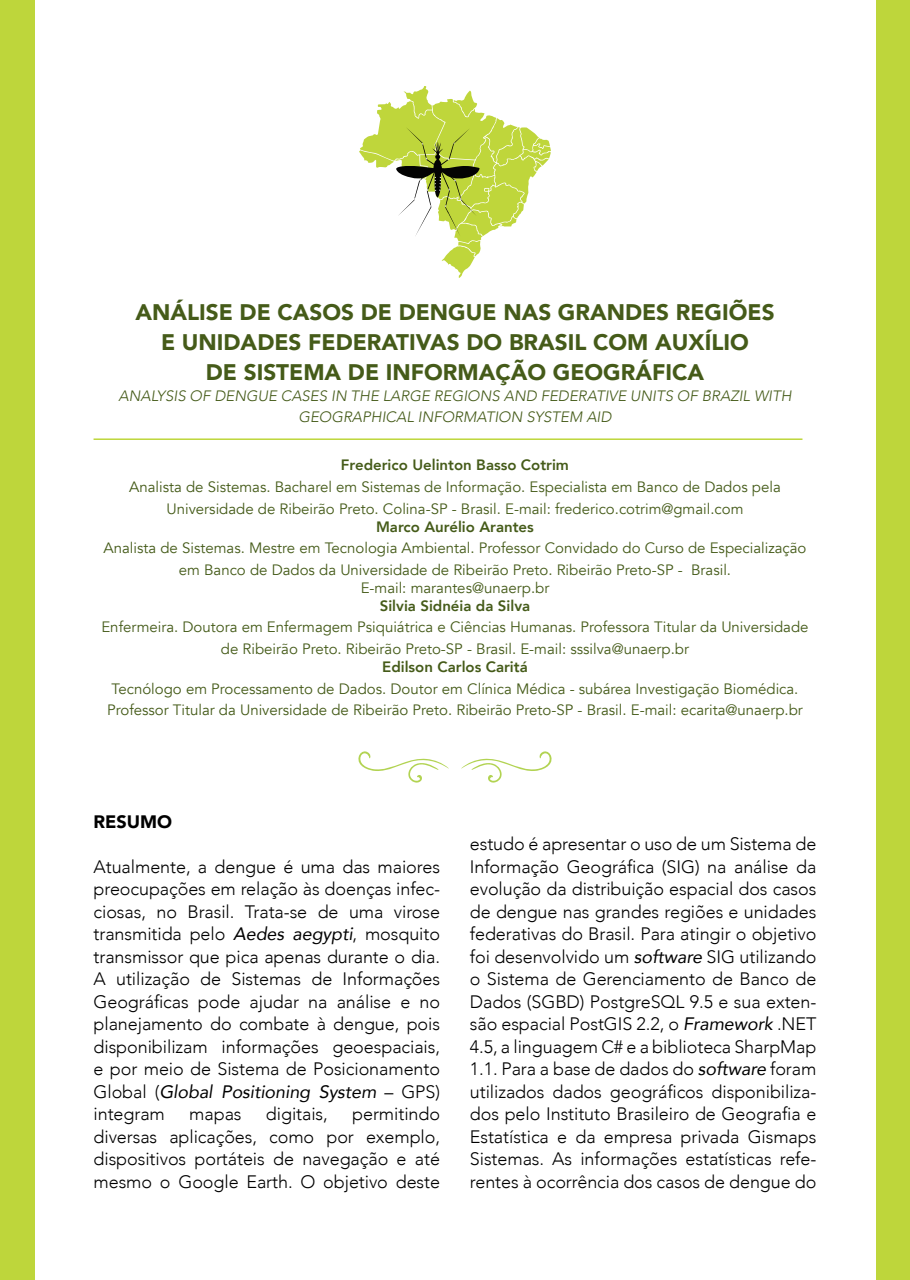
<style>
.page{position:relative;width:910px;height:1280px;background:#fff}
.page>*{position:absolute;margin:0;border:0;box-sizing:border-box;transform-origin:0 0}
.Título{font:900 22.5px/30px "Avenir";color:#455b19;text-align:center}
.Corpo_de_texto_-_ini{font:300 18px/22.5px "Avenir";letter-spacing:-.005em;color:#000;text-align:justify}
.Título_2{font:900 18px "Avenir";color:#000}
.Corpotxt_autor{font:15px/21.6px "Avenir";color:#455b19;text-align:center}
.Subtítulo{font:italic 300 15px/21px "Avenir";color:#455b19;text-align:center}
.nome_autor{font:800 15px "Avenir";color:#455b19}
.s1{font-weight:400;font-style:italic}
</style>
<div class="page">
<div style="left:0;top:0;width:34px;height:1280px;background:#bed63b"></div>
<div style="left:876px;top:0;width:34px;height:1280px;background:#bed63b"></div>
<svg style="left:461px;top:751px;width:91px;height:32px"></svg>
<svg style="left:358px;top:751px;width:91px;height:32px"></svg>
<hr style="left:94px;top:438px;width:708px;height:2px;background:#bed63b">
<svg style="left:359px;top:86px;width:192px;height:192px"></svg>
<p class="Título" style="left:135px;top:297px;width:641px">ANÁLISE DE CASOS DE DENGUE NAS GRANDES REGIÕES<br>E UNIDADES FEDERATIVAS DO BRASIL COM AUXÍLIO<br>DE SISTEMA DE INFORMAÇÃO GEOGRÁFICA</p>
<p class="Subtítulo" style="left:118px;top:385px;width:674px">ANALYSIS OF DENGUE CASES IN THE LARGE REGIONS AND FEDERATIVE UNITS OF BRAZIL WITH<br>GEOGRAPHICAL INFORMATION SYSTEM AID</p>
<p class="nome_autor" style="left:341px;top:453px;width:230px">Frederico Uelinton Basso Cotrim</p>
<p class="Corpotxt_autor" style="left:129px;top:476px;width:653px">Analista de Sistemas. Bacharel em Sistemas de Informação. Especialista em Banco de Dados pela<br>Universidade de Ribeirão Preto. Colina-SP - Brasil. E-mail: frederico.cotrim@gmail.com</p>
<p class="nome_autor" style="left:376px;top:515px;width:159px">Marco Aurélio Arantes</p>
<p class="Corpotxt_autor" style="left:104px;top:537px;width:704px">Analista de Sistemas. Mestre em Tecnologia Ambiental. Professor Convidado do Curso de Especialização em Banco de Dados da Universidade de Ribeirão Preto. Ribeirão Preto-SP - Brasil.</p>
<p class="Corpotxt_autor" style="left:361px;top:577px;width:190px">E-mail: marantes@unaerp.br</p>
<p class="nome_autor" style="left:380px;top:594px;width:152px">Silvia Sidnéia da Silva</p>
<p class="Corpotxt_autor" style="left:101px;top:617px;width:709px">Enfermeira. Doutora em Enfermagem Psiquiátrica e Ciências Humanas. Professora Titular da Universidade de Ribeirão Preto. Ribeirão Preto-SP - Brasil. E-mail: sssilva@unaerp.br</p>
<p class="nome_autor" style="left:382px;top:655px;width:147px">Edilson Carlos Caritá</p>
<p class="Corpotxt_autor" style="left:107px;top:678px;width:697px;text-align:left">Tecnólogo em Processamento de Dados. Doutor em Clínica Médica - subárea Investigação Biomédica.<br>Professor Titular da Universidade de Ribeirão Preto. Ribeirão Preto-SP - Brasil. E-mail: ecarita@unaerp.br</p>
<p class="Título_2" style="left:94px;top:806px;width:80px">RESUMO</p>
<p class="Corpo_de_texto_-_ini" style="left:94px;top:855px;width:348px">Atualmente, a dengue é uma das maiores preocupações em relação às doenças infec&shy;ciosas, no Brasil. Trata-se de uma virose transmitida pelo <span class="s1">Aedes aegypti</span>, mosquito transmissor que pica apenas durante o dia.<br>A utilização de Sistemas de Informações Geográficas pode ajudar na análise e no planejamento do combate à dengue, pois disponibilizam informações geoespaciais, e por meio de Sistema de Posicionamento Global (<span class="s1">Global Positioning System</span> – GPS) integram</p>
<p class="Corpo_de_texto_-_ini" style="left:94px;top:1103px;width:348px;text-indent:259px">permitindo diversas aplicações, como por exemplo, dispositivos portáteis de navegação e até mesmo o Google Earth. O objetivo deste</p>
<p class="Corpo_de_texto_-_ini" style="left:189px;top:1103px;width:54px">mapas</p>
<p class="Corpo_de_texto_-_ini" style="left:266px;top:1103px;width:63px">digitais,</p>
<p class="Corpo_de_texto_-_ini" style="left:470px;top:833px;width:348px">estudo é apresentar o uso de um Sistema de Informação Geográfica (SIG) na análise da evolução da distribuição espacial dos casos de dengue nas grandes regiões e unidades federativas do Brasil. Para atingir o objetivo foi desenvolvido um <span class="s1">software</span> SIG utilizando o Sistema de Gerenciamento de Banco de Dados (SGBD) PostgreSQL 9.5 e sua exten&shy;são espacial PostGIS 2.2, o <span class="s1">Framework</span> .NET 4.5, a linguagem C# e a biblioteca SharpMap 1.1. Para a base de dados do <span class="s1">software</span> foram utilizados dados geográficos disponibiliza&shy;dos pelo Instituto Brasileiro de Geografia e Estatística e da empresa privada Gismaps Sistemas. As informações estatísticas refe&shy;rentes à ocorrência dos casos de dengue do</p>
</div>
